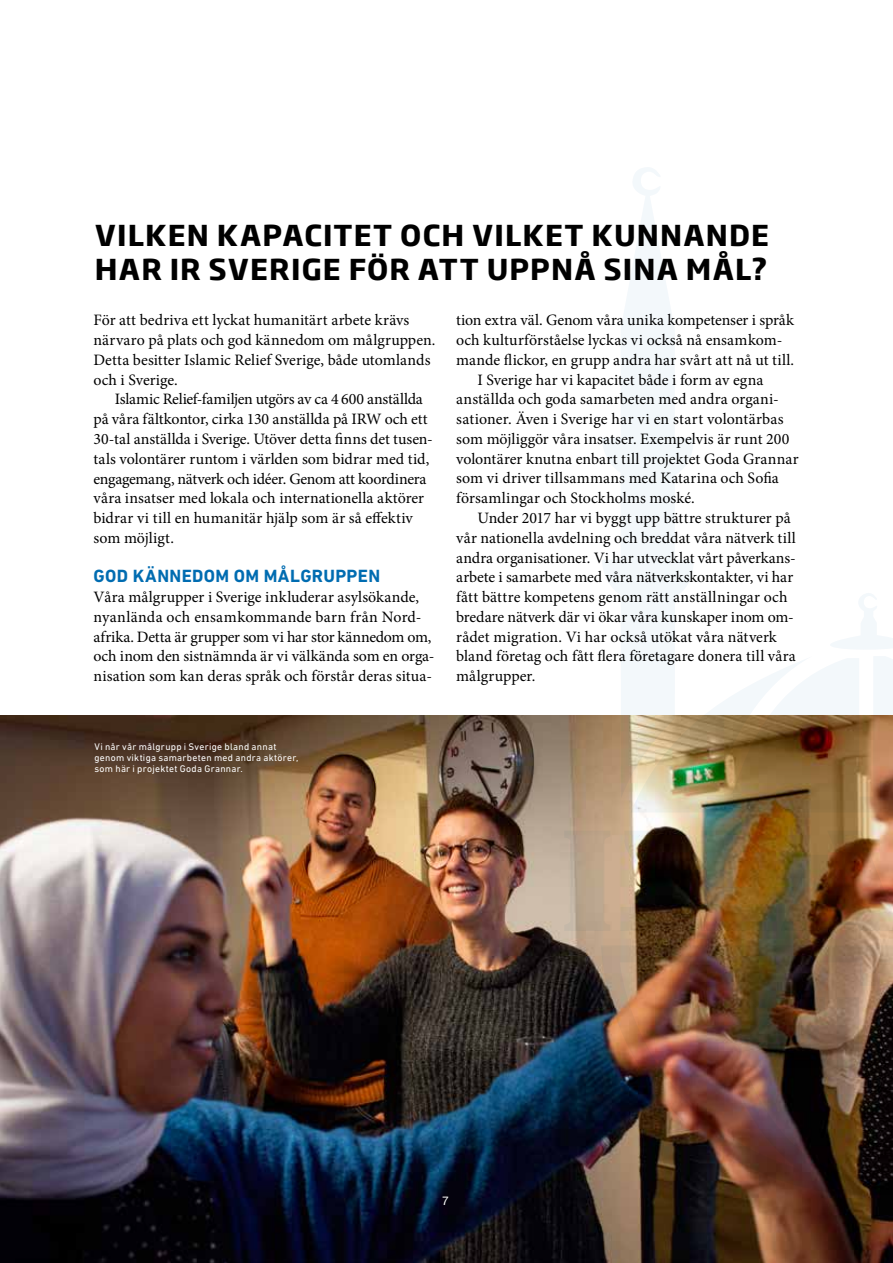
<style>
.page{position:relative;width:893px;height:1263px;background:#fff}
.page>*{position:absolute;margin:0;border:0;box-sizing:border-box;transform-origin:0 0}
.t1{font:700 28.5px/34.2px "Soho Gothic Pro";letter-spacing:.04em;color:#000}
.t2{font:700 18px "DIN Next LT Pro";letter-spacing:.02em;color:#006cb1}
.t3{font:15.9px/19.8px "Minion Pro";color:#000}
.t4{font:12px "Helvetica Neue";color:#fff}
.t5{font:9.75px/11.2px "DIN Next LT Pro";letter-spacing:.03em;color:#fff}
</style>
<div class="page">
<svg style="left:601px;top:167px;width:92px;height:549px;fill:#f5f9fb"></svg>
<svg style="left:630px;top:592px;width:263px;height:124px"></svg>
<img style="left:0;top:716px;width:893px;height:547px">
<h1 class="t1" style="left:95px;top:217px;width:676px">VILKEN KAPACITET OCH VILKET KUNNANDE<br>HAR IR SVERIGE FÖR ATT UPPNÅ SINA MÅL?</h1>
<p class="t3" style="left:456px;top:310px;width:339px">tion extra väl. Genom våra unika kompetenser i språk</p>
<p class="t3" style="left:456px;top:330px;width:328px">och kulturförståelse lyckas vi också nå ensamkom-</p>
<p class="t3" style="left:456px;top:350px;width:339px">mande flickor, en grupp andra har svårt att nå ut till.</p>
<p class="t3" style="left:477px;top:370px;width:287px">I Sverige har vi kapacitet både i form av egna</p>
<p class="t3" style="left:456px;top:389px;width:324px">anställda och goda samarbeten med andra organi-</p>
<p class="t3" style="left:456px;top:409px;width:329px">sationer. Även i Sverige har vi en start volontärbas</p>
<p class="t3" style="left:456px;top:429px;width:335px">som möjliggör våra insatser. Exempelvis är runt 200</p>
<p class="t3" style="left:456px;top:449px;width:344px">volontärer knutna enbart till projektet Goda Grannar</p>
<p class="t3" style="left:456px;top:469px;width:324px">som vi driver tillsammans med Katarina och Sofia</p>
<p class="t3" style="left:456px;top:488px;width:240px">församlingar och Stockholms moské.</p>
<p class="t3" style="left:477px;top:508px;width:315px">Under 2017 har vi byggt upp bättre strukturer på</p>
<p class="t3" style="left:456px;top:528px;width:341px">vår nationella avdelning och breddat våra nätverk till</p>
<p class="t3" style="left:456px;top:548px;width:341px">andra organisationer. Vi har utvecklat vårt påverkans-</p>
<p class="t3" style="left:456px;top:567px;width:339px">arbete i samarbete med våra nätverkskontakter, vi har</p>
<p class="t3" style="left:456px;top:587px;width:333px">fått bättre kompetens genom rätt anställningar och</p>
<p class="t3" style="left:456px;top:607px;width:339px">bredare nätverk där vi ökar våra kunskaper inom om-</p>
<p class="t3" style="left:456px;top:627px;width:322px">rådet migration. Vi har också utökat våra nätverk</p>
<p class="t3" style="left:456px;top:646px;width:341px">bland företag och fått flera företagare donera till våra</p>
<p class="t3" style="left:456px;top:666px;width:81px">målgrupper.</p>
<p class="t3" style="left:94px;top:310px;width:343px">För att bedriva ett lyckat humanitärt arbete krävs närvaro på plats och god kännedom om målgruppen.<br>Detta besitter Islamic Relief Sverige, både utomlands och i Sverige.</p>
<p class="t3" style="left:94px;top:389px;width:341px;text-indent:21px">Islamic Relief-familjen utgörs av ca 4 600 anställda på våra fältkontor, cirka 130 anställda på IRW och ett 30-tal anställda i Sverige. Utöver detta finns det tusen&shy;tals volontärer runtom i världen som bidrar med tid, engagemang, nätverk och idéer. Genom att koordinera våra insatser med lokala och internationella aktörer bidrar vi till en humanitär hjälp som är så effektiv som möjligt.</p>
<p class="t2" style="left:94px;top:566px;width:288px">GOD KÄNNEDOM OM MÅLGRUPPEN</p>
<p class="t3" style="left:94px;top:587px;width:342px">Våra målgrupper i Sverige inkluderar asylsökande, nyanlända och ensamkommande barn från Nord&shy;afrika. Detta är grupper som vi har stor kännedom om, och inom den sistnämnda är vi välkända som en orga&shy;nisation som kan deras språk och förstår deras situa-</p>
<p class="t5" style="left:94px;top:741px;width:205px">Vi når vår målgrupp i Sverige bland annat genom viktiga samarbeten med andra aktörer, som här i projektet Goda Grannar.</p>
<p class="t4" style="left:442px;top:1193px;width:8px">7</p>
</div>
